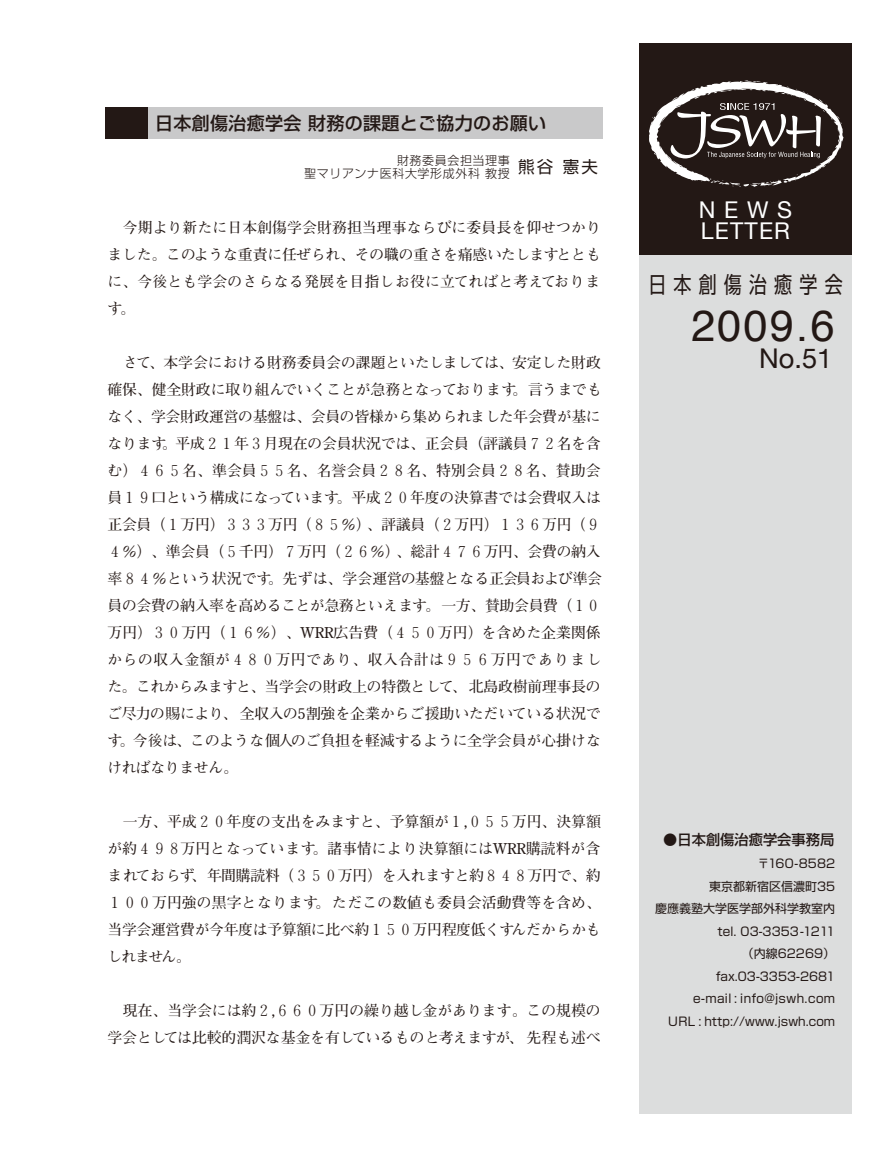
<style>
.page{position:relative;width:893px;height:1155px;background:#fff}
.page>*{position:absolute;margin:0;border:0;box-sizing:border-box;transform-origin:0 0}
.t1{font:43.5px "Helvetica";color:#231815}
.t2{font:27.15px "Helvetica Neue";color:#231815}
.t3{font:23.1px/21.8px "Helvetica Neue";letter-spacing:.05em;color:#fff}
.t4{font:22.5px "Shin Go";letter-spacing:.4em;color:#231815;scale:.8 1}
.t5{font:500 18px "Shin Go";letter-spacing:.02em;color:#231815}
.t6{font:700 14.85px/27px "Futo Min A101";letter-spacing:-.005em;color:#231815;text-align:justify}
.t7{font:500 14.25px "Shin Go";color:#231815}
.t8{font:12px/22.5px "Shin Go";color:#231815;text-align:right}
.t9{font:300 12px/13.5px "Shin Go";letter-spacing:.05em;color:#231815}
</style>
<div class="page">
<div style="left:105px;top:107px;width:498px;height:31px;background:#c9c9ca"></div>
<div style="left:105px;top:107px;width:43px;height:31px;background:#231815"></div>
<div style="left:639px;top:43px;width:213px;height:212px;background:#231815"></div>
<div style="left:639px;top:255px;width:213px;height:859px;background:#dcdddd"></div>
<svg style="left:649px;top:80px;width:195px;height:107px"></svg>
<p class="t5" style="left:155px;top:112px;width:392px">日本創傷治癒学会 財務の課題とご協力のお願い</p>
<p class="t9" style="left:291px;top:153px;width:308px;text-indent:105px">財務委員会担当理事<br>　聖マリアンナ医科大学形成外科 教授 <sup>熊谷</sup> <sup>憲夫</sup></p>
<p class="t6" style="left:107px;top:214px;width:495px;text-indent:15px">今期より新たに日本創傷学会財務担当理事ならびに委員長を仰せつかりました。このような重責に任ぜられ、その職の重さを痛感いたしますとともに、今後とも学会のさらなる発展を目指しお役に立てればと考えております。</p>
<p class="t6" style="left:107px;top:349px;width:496px;text-indent:15px">さて、本学会における財務委員会の課題といたしましては、安定した財政確保、健全財政に取り組んでいくことが急務となっております。言うまでもなく、学会財政運営の基盤は、会員の皆様から集められました年会費が基になります。平成２１年３月現在の会員状況では、正会員（評議員７２名を含む）４６５名、準会員５５名、名誉会員２８名、特別会員２８名、賛助会員１９口という構成になっています。平成２０年度の決算書では会費収入は正会員（１万円）３３３万円（８５％）、評議員（２万円）１３６万円（９<br>４％）、準会員（５千円）７万円（２６％）、総計４７６万円、会費の納入率８４％という状況です。先ずは、学会運営の基盤となる正会員および準会員の会費の納入率を高めることが急務といえます。一方、賛助会員費（１０万円）３０万円（１６％）、WRR広告費（４５０万円）を含めた企業関係からの収入金額が４８０万円であり、収入合計は９５６万円でありました。これからみますと、当学会の財政上の特徴として、北島政樹前理事長のご尽力の賜により、全収入の5割強を企業からご援助いただいている状況です。今後は、このような個人のご負担を軽減するように全学会員が心掛けなければなりません。</p>
<p class="t6" style="left:107px;top:808px;width:495px;text-indent:15px">一方、平成２０年度の支出をみますと、予算額が１,０５５万円、決算額が約４９８万円となっています。諸事情により決算額にはWRR購読料が含まれておらず、年間購読料（３５０万円）を入れますと約８４８万円で、約１００万円強の黒字となります。ただこの数値も委員会活動費等を含め、当学会運営費が今年度は予算額に比べ約１５０万円程度低くすんだからかもしれません。</p>
<p class="t6" style="left:107px;top:997px;width:495px;text-align:right">現在、当学会には約２,６６０万円の繰り越し金があります。この規模の学会としては比較的潤沢な基金を有しているものと考えますが、先程も述べ</p>
<h3 class="t3" style="left:699px;top:198px;width:95px">N E W S<br>LETTER</h3>
<h3 class="t4" style="left:648px;top:269px;width:244px">日本創傷治癒学会</h3>
<h1 class="t1" style="left:691px;top:289px;width:145px">2009.6</h1>
<h2 class="t2" style="left:759px;top:342px;width:75px">No.51</h2>
<p class="t7" style="left:663px;top:830px;width:172px">●日本創傷治癒学会事務局</p>
<p class="t8" style="left:655px;top:852px;width:181px">〒160-8582<br>東京都新宿区信濃町35<br>慶應義塾大学医学部外科学教室内tel. 03-3353-1211<br>（内線62269）fax.03-3353-2681<br>e-mail : info@jswh.com<br>URL : http://www.jswh.com</p>
</div>
